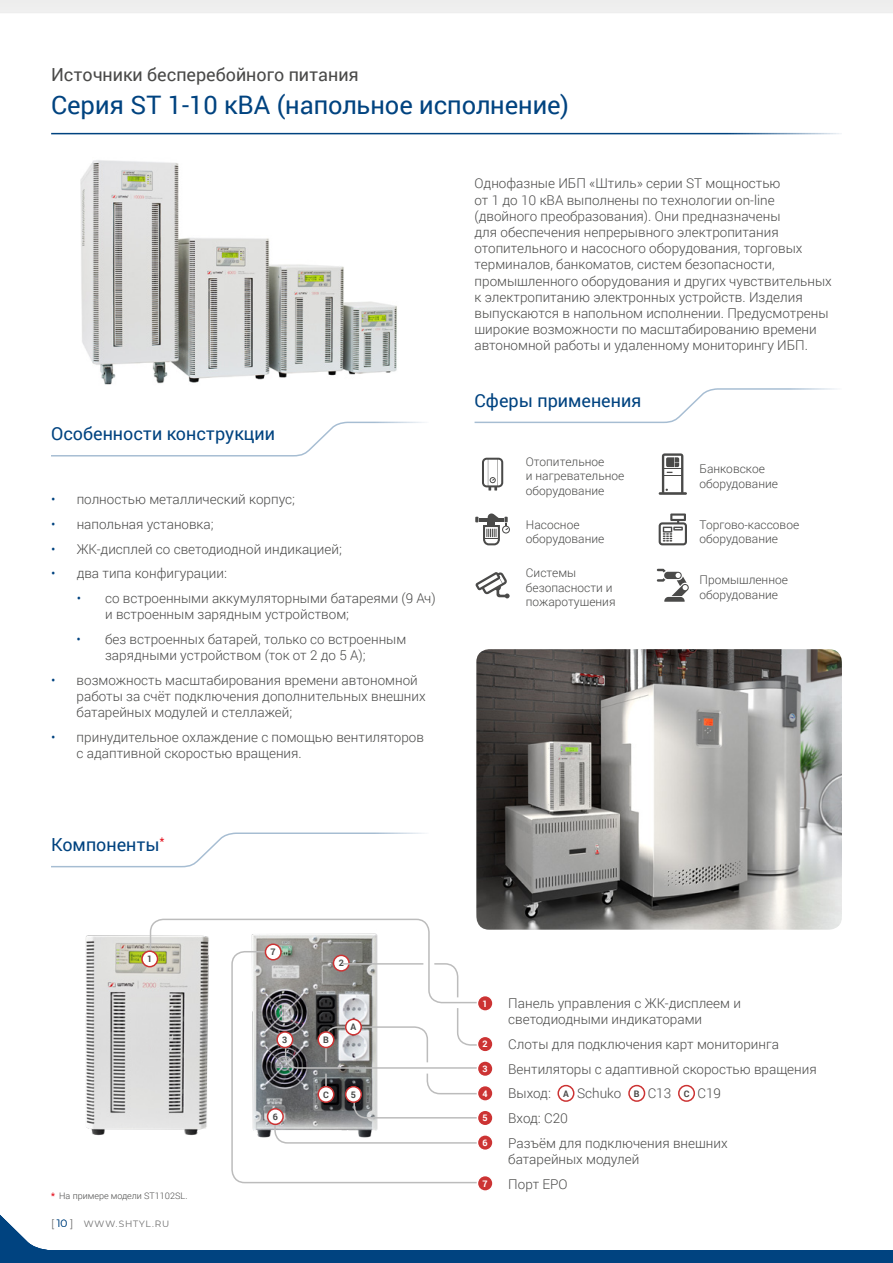
<style>
.page{position:relative;width:893px;height:1263px;background:#fff}
.page>*{position:absolute;margin:0;border:0;box-sizing:border-box;transform-origin:0 0}
.t1{font:25.5px "Roboto";color:#004380}
.t2{font:18px "Roboto";color:#004380}
.t3{font:18px "Roboto";color:#4a4a49}
.t4{font:300 13.5px/16.2px "Roboto";color:#4a4a49}
.t5{font:300 12px/14.4px "Roboto";color:#4a4a49}
.t6{font:300 9px "Roboto";color:#4a4a49}
.t7{font:300 9px "Montserrat";letter-spacing:.1em;color:#878787}
.t8{font:700 9px "Roboto";color:#4a4a49}
.t9{font:700 9px "Roboto";color:#fff}
.s1{color:#004380}
.s2{font-weight:400;color:#e30613}
.s3{font-size:10.5px}
.s4{font-size:10.5px;color:#004380}
</style>
<div class="page">
<div style="left:0;top:0;width:893px;height:13px;background:#eee"></div>
<div style="left:0;top:1250px;width:893px;height:13px;background:#004380"></div>
<svg style="left:0;top:1215px;width:48px;height:35px"></svg>
<img style="left:80px;top:160px;width:317px;height:225px">
<hr style="left:51px;top:133px;width:791px;height:1px;background:#004380">
<svg style="left:474px;top:388px;width:361px;height:35px"></svg>
<svg style="left:51px;top:421px;width:374px;height:36px"></svg>
<svg style="left:475px;top:572px;width:35px;height:26px"></svg>
<svg style="left:475px;top:513px;width:35px;height:32px"></svg>
<svg style="left:482px;top:458px;width:21px;height:32px"></svg>
<svg style="left:657px;top:569px;width:32px;height:33px"></svg>
<img style="left:476px;top:649px;width:366px;height:281px">
<img style="left:85px;top:935px;width:64px;height:201px">
<div style="left:142px;top:951px;width:16px;height:16px;background:#fff;border-radius:50%"></div>
<div style="left:141px;top:950px;width:17px;height:17px;border:2px solid #c33;border-radius:50%"></div>
<div style="left:477px;top:995px;width:16px;height:16px;background:#c33;border-radius:50%"></div>
<div style="left:477px;top:995px;width:17px;height:17px;border:2px solid #fff;border-radius:50%"></div>
<svg style="left:231px;top:1144px;width:246px;height:40px"></svg>
<div style="left:477px;top:1061px;width:16px;height:15px;background:#c33;border-radius:50%"></div>
<div style="left:477px;top:1060px;width:17px;height:17px;border:2px solid #fff;border-radius:50%"></div>
<div style="left:557px;top:1085px;width:17px;height:17px;border:2px solid #c33;border-radius:50%"></div>
<div style="left:628px;top:1085px;width:17px;height:17px;border:2px solid #c33;border-radius:50%"></div>
<div style="left:678px;top:1085px;width:17px;height:17px;border:2px solid #c33;border-radius:50%"></div>
<div style="left:477px;top:1110px;width:16px;height:16px;background:#c33;border-radius:50%"></div>
<div style="left:477px;top:1109px;width:17px;height:17px;border:2px solid #fff;border-radius:50%"></div>
<div style="left:477px;top:1135px;width:16px;height:15px;background:#c33;border-radius:50%"></div>
<div style="left:477px;top:1134px;width:17px;height:17px;border:2px solid #fff;border-radius:50%"></div>
<div style="left:477px;top:1175px;width:16px;height:16px;background:#c33;border-radius:50%"></div>
<div style="left:477px;top:1175px;width:17px;height:17px;border:2px solid #fff;border-radius:50%"></div>
<div style="left:477px;top:1036px;width:16px;height:16px;background:#c33;border-radius:50%"></div>
<div style="left:477px;top:1035px;width:17px;height:17px;border:2px solid #fff;border-radius:50%"></div>
<svg style="left:149px;top:918px;width:338px;height:226px"></svg>
<div style="left:318px;top:1032px;width:16px;height:15px;background:#fff;border-radius:50%"></div>
<div style="left:317px;top:1031px;width:17px;height:17px;border:2px solid #c33;border-radius:50%"></div>
<div style="left:346px;top:1019px;width:15px;height:16px;background:#fff;border-radius:50%"></div>
<div style="left:345px;top:1018px;width:17px;height:17px;border:2px solid #c33;border-radius:50%"></div>
<div style="left:318px;top:1087px;width:16px;height:15px;background:#fff;border-radius:50%"></div>
<div style="left:317px;top:1086px;width:17px;height:17px;border:2px solid #c33;border-radius:50%"></div>
<div style="left:477px;top:1085px;width:16px;height:16px;background:#c33;border-radius:50%"></div>
<div style="left:477px;top:1085px;width:17px;height:17px;border:2px solid #fff;border-radius:50%"></div>
<svg style="left:659px;top:453px;width:28px;height:42px"></svg>
<svg style="left:659px;top:513px;width:28px;height:32px"></svg>
<svg style="left:51px;top:832px;width:374px;height:36px"></svg>
<h2 class="t3" style="left:51px;top:62px;width:309px">Источники бесперебойного питания</h2>
<h1 class="t1" style="left:51px;top:87px;width:520px">Серия ST 1-10 кВА (напольное исполнение)</h1>
<p class="t4" style="left:475px;top:175px;width:359px">Однофазные ИБП «Штиль» серии ST мощностью<br>от 1 до 10 кВА выполнены по технологии on-line (двойного преобразования). Они предназначены<br>для обеспечения непрерывного электропитания отопительного и насосного оборудования, торговых терминалов, банкоматов, систем безопасности, промышленного оборудования и других чувствительных к электропитанию электронных устройств. Изделия выпускаются в напольном исполнении. Предусмотрены широкие возможности по масштабированию времени автономной работы и удаленному мониторингу ИБП.</p>
<h2 class="t2" style="left:51px;top:421px;width:225px">Особенности конструкции</h2>
<p class="t4" style="left:51px;top:491px;width:245px"><span class="s1">•</span> полностью металлический корпус;</p>
<p class="t4" style="left:51px;top:516px;width:164px"><span class="s1">•</span> напольная установка;</p>
<p class="t4" style="left:51px;top:540px;width:292px"><span class="s1">•</span> ЖК-дисплей со светодиодной индикацией;</p>
<p class="t4" style="left:51px;top:565px;width:177px"><span class="s1">•</span> два типа конфигурации:</p>
<p class="t4" style="left:105px;top:590px;width:332px;text-indent:-28px"><span class="s1">•</span> со встроенными аккумуляторными батареями (9 Ач) и встроенным зарядным устройством;</p>
<p class="t4" style="left:105px;top:631px;width:303px;text-indent:-28px"><span class="s1">•</span> без встроенных батарей, только со встроенным зарядными устройством (ток от 2 до 5 А);</p>
<p class="t4" style="left:77px;top:672px;width:351px;text-indent:-26px"><span class="s1">•</span> возможность масштабирования времени автономной работы за счёт подключения дополнительных внешних батарейных модулей и стеллажей;</p>
<p class="t4" style="left:77px;top:729px;width:349px;text-indent:-26px"><span class="s1">•</span> принудительное охлаждение с помощью вентиляторов с адаптивной скоростью вращения.</p>
<h2 class="t2" style="left:51px;top:832px;width:115px">Компоненты<sup>*</sup></h2>
<p class="t8" style="left:147px;top:953px;width:7px">1</p>
<p class="t8" style="left:271px;top:946px;width:7px">7</p>
<p class="t8" style="left:339px;top:957px;width:7px">2</p>
<h2 class="t2" style="left:475px;top:388px;width:168px">Сферы применения</h2>
<p class="t5" style="left:526px;top:454px;width:100px">Отопительное<br>и нагревательное оборудование</p>
<p class="t5" style="left:526px;top:517px;width:80px">Насосное оборудование</p>
<p class="t5" style="left:526px;top:565px;width:91px">Системы безопасности и пожаротушения</p>
<p class="t5" style="left:699px;top:461px;width:80px">Банковское оборудование</p>
<p class="t5" style="left:699px;top:517px;width:101px">Торгово-кассовое оборудование</p>
<p class="t5" style="left:699px;top:572px;width:90px">Промышленное оборудование</p>
<p class="t6" style="left:51px;top:1190px;width:138px"><span class="s2">*</span> На примере модели ST1102SL.</p>
<p class="t7" style="left:51px;top:1218px;width:120px"><span class="s3">[</span> <span class="s4">10</span> <span class="s3">]</span> WWW.SHTYL.RU</p>
<p class="t8" style="left:282px;top:1033px;width:7px">3</p>
<p class="t8" style="left:273px;top:1110px;width:7px">6</p>
<p class="t4" style="left:508px;top:994px;width:234px">Панель управления с ЖК-дисплеем и светодиодными индикаторами</p>
<p class="t4" style="left:508px;top:1031px;width:310px;line-height:24.8px">Слоты для подключения карт мониторинга<br>Вентиляторы с адаптивной скоростью вращения<br>Выход:</p>
<p class="t9" style="left:483px;top:997px;width:7px">1</p>
<p class="t8" style="left:351px;top:1021px;width:7px">A</p>
<p class="t8" style="left:323px;top:1033px;width:7px">B</p>
<p class="t9" style="left:483px;top:1038px;width:7px">2</p>
<p class="t9" style="left:483px;top:1062px;width:7px">3</p>
<p class="t4" style="left:577px;top:1085px;width:46px">Schuko</p>
<p class="t4" style="left:648px;top:1085px;width:25px">С13</p>
<p class="t4" style="left:697px;top:1085px;width:25px">С19</p>
<p class="t4" style="left:508px;top:1105px;width:221px;line-height:24.8px">Вход: С20<br>Разъём для подключения внешних</p>
<p class="t4" style="left:508px;top:1146px;width:133px;line-height:24.8px">батарейных модулей<br>Порт EPO</p>
<p class="t8" style="left:351px;top:1088px;width:7px">5</p>
<p class="t8" style="left:563px;top:1087px;width:7px">A</p>
<p class="t8" style="left:634px;top:1087px;width:7px">B</p>
<p class="t8" style="left:684px;top:1087px;width:7px">C</p>
<p class="t9" style="left:483px;top:1112px;width:7px">5</p>
<p class="t9" style="left:483px;top:1136px;width:7px">6</p>
<p class="t8" style="left:323px;top:1088px;width:7px">C</p>
<p class="t9" style="left:483px;top:1087px;width:7px">4</p>
<p class="t9" style="left:483px;top:1177px;width:7px">7</p>
</div>
